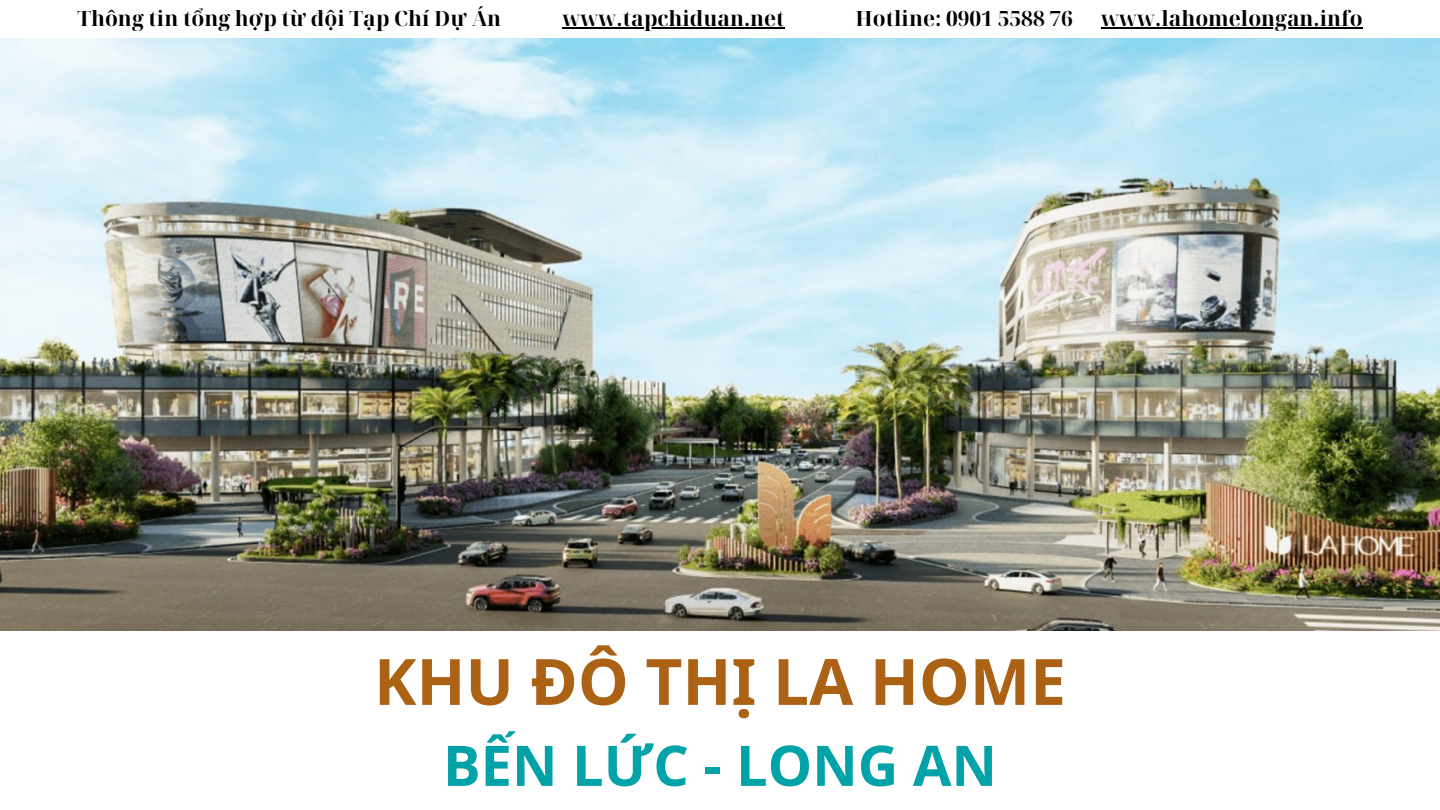
<style>
.page{position:relative;width:1440px;height:810px;background:#fff}
.page>*{position:absolute;margin:0;border:0;box-sizing:border-box;transform-origin:0 0}
.t1{font:700 64px "Noto Sans";color:#ab6215}
.t2{font:700 56px "Noto Sans";color:#01a3a8}
.t3{font:700 21px "Noto Serif Display";color:#000}
</style>
<div class="page">
<img style="left:0;top:38px;width:1440px;height:593px">
<hr style="left:563px;top:27px;width:222px;height:2px;background:#000">
<hr style="left:1101px;top:27px;width:262px;height:2px;background:#000">
<h1 class="t3" style="left:77px;top:3px;width:425px">Thông tin tổng hợp từ đội Tạp Chí Dự Án</h1>
<p class="t3" style="left:563px;top:3px;width:224px">www.tapchiduan.net</p>
<p class="t3" style="left:856px;top:3px;width:219px">Hotline: 0901 5588 76</p>
<p class="t3" style="left:1101px;top:3px;width:263px">www.lahomelongan.info</p>
<p class="t1" style="left:374px;top:637px;width:693px">KHU ĐÔ THỊ LA HOME</p>
<p class="t2" style="left:443px;top:726px;width:555px">BẾN LỨC - LONG AN</p>
</div>
